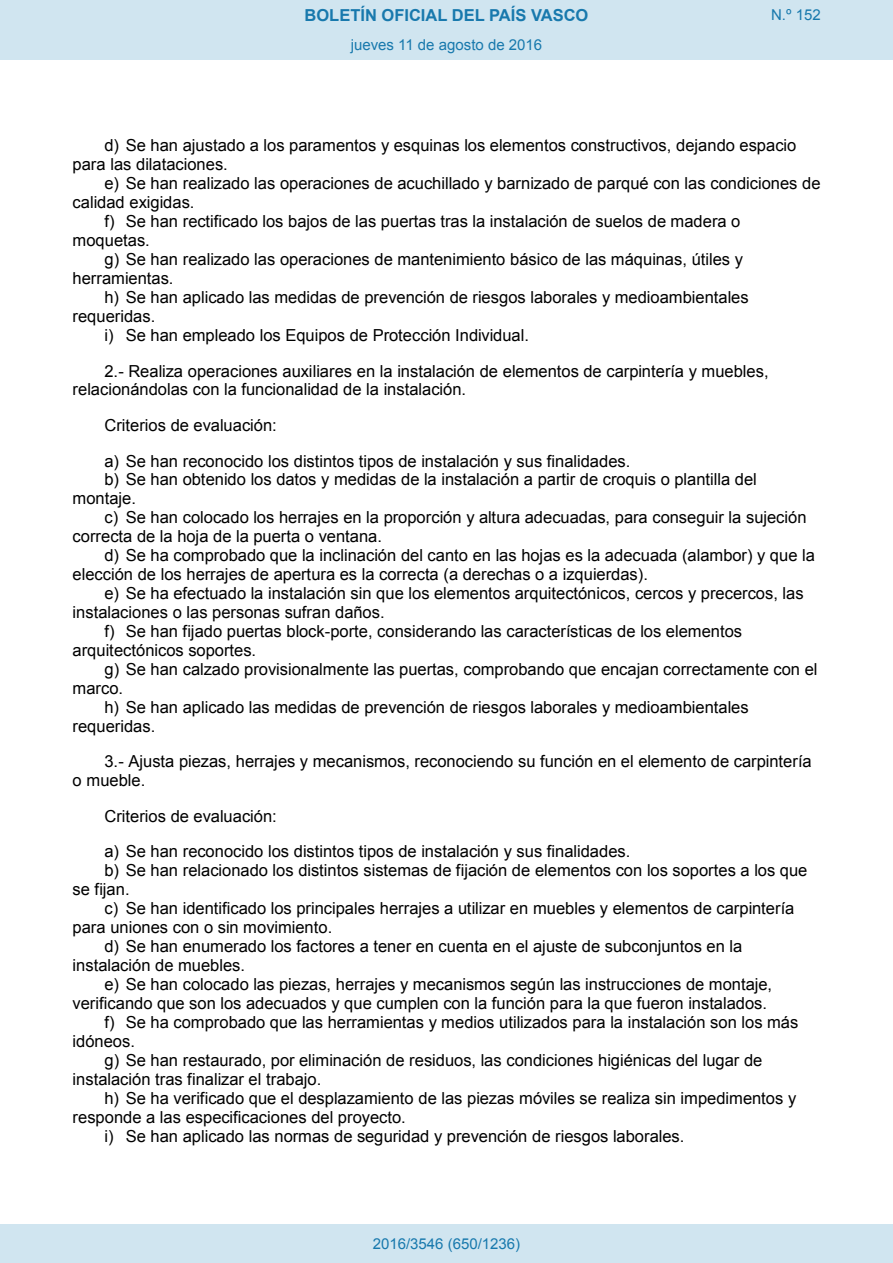
<style>
.page{position:relative;width:893px;height:1263px;background:#fff}
.page>*{position:absolute;margin:0;border:0;box-sizing:border-box;transform-origin:0 0}
.t1{font:16.5px/18.9px "Arial";color:#000}
.t2{font:700 16.5px "Arial";color:#1879ad}
.Paginacion_Centro{font:15px "Arial";color:#1879ad}
</style>
<div class="page">
<div style="left:0;top:0;width:893px;height:60px;background:#d0e5f0"></div>
<div style="left:0;top:1225px;width:893px;height:38px;background:#d0e5f0"></div>
<p class="t2" style="left:305px;top:4px;width:285px">BOLETÍN OFICIAL DEL PAÍS VASCO</p>
<p class="Paginacion_Centro" style="left:771px;top:5px;width:51px">N.º 152</p>
<p class="Paginacion_Centro" style="left:351px;top:35px;width:193px">jueves 11 de agosto de 2016</p>
<p class="t1" style="left:104px;top:136px;width:693px">d) Se han ajustado a los paramentos y esquinas los elementos constructivos, dejando espacio</p>
<p class="t1" style="left:73px;top:155px;width:157px">para las dilataciones.</p>
<p class="t1" style="left:104px;top:174px;width:718px">e) Se han realizado las operaciones de acuchillado y barnizado de parqué con las condiciones de</p>
<p class="t1" style="left:73px;top:193px;width:123px">calidad exigidas.</p>
<p class="t1" style="left:104px;top:212px;width:637px">f) Se han rectificado los bajos de las puertas tras la instalación de suelos de madera o</p>
<p class="t1" style="left:73px;top:231px;width:79px">moquetas.</p>
<p class="t1" style="left:104px;top:250px;width:640px">g) Se han realizado las operaciones de mantenimiento básico de las máquinas, útiles y</p>
<p class="t1" style="left:73px;top:269px;width:102px">herramientas.</p>
<p class="t1" style="left:104px;top:288px;width:646px">h) Se han aplicado las medidas de prevención de riesgos laborales y medioambientales</p>
<p class="t1" style="left:73px;top:307px;width:84px">requeridas.</p>
<p class="t1" style="left:104px;top:326px;width:426px">i) Se han empleado los Equipos de Protección Individual.</p>
<p class="t1" style="left:73px;top:361px;width:697px;text-indent:32px">2.- Realiza operaciones auxiliares en la instalación de elementos de carpintería y muebles, relacionándolas con la funcionalidad de la instalación.</p>
<p class="t1" style="left:104px;top:407px;width:527px;line-height:35.7px">Criterios de evaluación:<br>a) Se han reconocido los distintos tipos de instalación y sus finalidades.</p>
<p class="t1" style="left:104px;top:470px;width:654px">b) Se han obtenido los datos y medidas de la instalación a partir de croquis o plantilla del</p>
<p class="t1" style="left:73px;top:489px;width:65px">montaje.</p>
<p class="t1" style="left:104px;top:508px;width:704px">c) Se han colocado los herrajes en la proporción y altura adecuadas, para conseguir la sujeción</p>
<p class="t1" style="left:73px;top:527px;width:311px">correcta de la hoja de la puerta o ventana.</p>
<p class="t1" style="left:104px;top:546px;width:712px">d) Se ha comprobado que la inclinación del canto en las hojas es la adecuada (alambor) y que la</p>
<p class="t1" style="left:73px;top:565px;width:577px">elección de los herrajes de apertura es la correcta (a derechas o a izquierdas).</p>
<p class="t1" style="left:104px;top:584px;width:701px">e) Se ha efectuado la instalación sin que los elementos arquitectónicos, cercos y precercos, las</p>
<p class="t1" style="left:73px;top:603px;width:314px">instalaciones o las personas sufran daños.</p>
<p class="t1" style="left:104px;top:622px;width:639px">f) Se han fijado puertas block-porte, considerando las características de los elementos</p>
<p class="t1" style="left:73px;top:641px;width:185px">arquitectónicos soportes.</p>
<p class="t1" style="left:104px;top:660px;width:715px">g) Se han calzado provisionalmente las puertas, comprobando que encajan correctamente con el</p>
<p class="t1" style="left:73px;top:679px;width:52px">marco.</p>
<p class="t1" style="left:104px;top:698px;width:646px">h) Se han aplicado las medidas de prevención de riesgos laborales y medioambientales</p>
<p class="t1" style="left:73px;top:717px;width:84px">requeridas.</p>
<p class="t1" style="left:73px;top:752px;width:740px;text-indent:32px">3.- Ajusta piezas, herrajes y mecanismos, reconociendo su función en el elemento de carpintería o mueble.</p>
<p class="t1" style="left:104px;top:799px;width:527px;line-height:35.4px">Criterios de evaluación:<br>a) Se han reconocido los distintos tipos de instalación y sus finalidades.</p>
<p class="t1" style="left:104px;top:861px;width:704px">b) Se han relacionado los distintos sistemas de fijación de elementos con los soportes a los que</p>
<p class="t1" style="left:73px;top:880px;width:58px">se fijan.</p>
<p class="t1" style="left:104px;top:899px;width:691px">c) Se han identificado los principales herrajes a utilizar en muebles y elementos de carpintería</p>
<p class="t1" style="left:73px;top:918px;width:261px">para uniones con o sin movimiento.</p>
<p class="t1" style="left:104px;top:937px;width:639px">d) Se han enumerado los factores a tener en cuenta en el ajuste de subconjuntos en la</p>
<p class="t1" style="left:73px;top:956px;width:174px">instalación de muebles.</p>
<p class="t1" style="left:104px;top:975px;width:669px">e) Se han colocado las piezas, herrajes y mecanismos según las instrucciones de montaje,</p>
<p class="t1" style="left:73px;top:994px;width:696px">verificando que son los adecuados y que cumplen con la función para la que fueron instalados.</p>
<p class="t1" style="left:104px;top:1013px;width:695px">f) Se ha comprobado que las herramientas y medios utilizados para la instalación son los más</p>
<p class="t1" style="left:73px;top:1032px;width:64px">idóneos.</p>
<p class="t1" style="left:104px;top:1051px;width:659px">g) Se han restaurado, por eliminación de residuos, las condiciones higiénicas del lugar de</p>
<p class="t1" style="left:73px;top:1070px;width:250px">instalación tras finalizar el trabajo.</p>
<p class="t1" style="left:104px;top:1089px;width:693px">h) Se ha verificado que el desplazamiento de las piezas móviles se realiza sin impedimentos y</p>
<p class="t1" style="left:73px;top:1108px;width:335px">responde a las especificaciones del proyecto.</p>
<p class="t1" style="left:104px;top:1127px;width:581px">i) Se han aplicado las normas de seguridad y prevención de riesgos laborales.</p>
<p class="Paginacion_Centro" style="left:373px;top:1234px;width:149px">2016/3546 (650/1236)</p>
</div>
